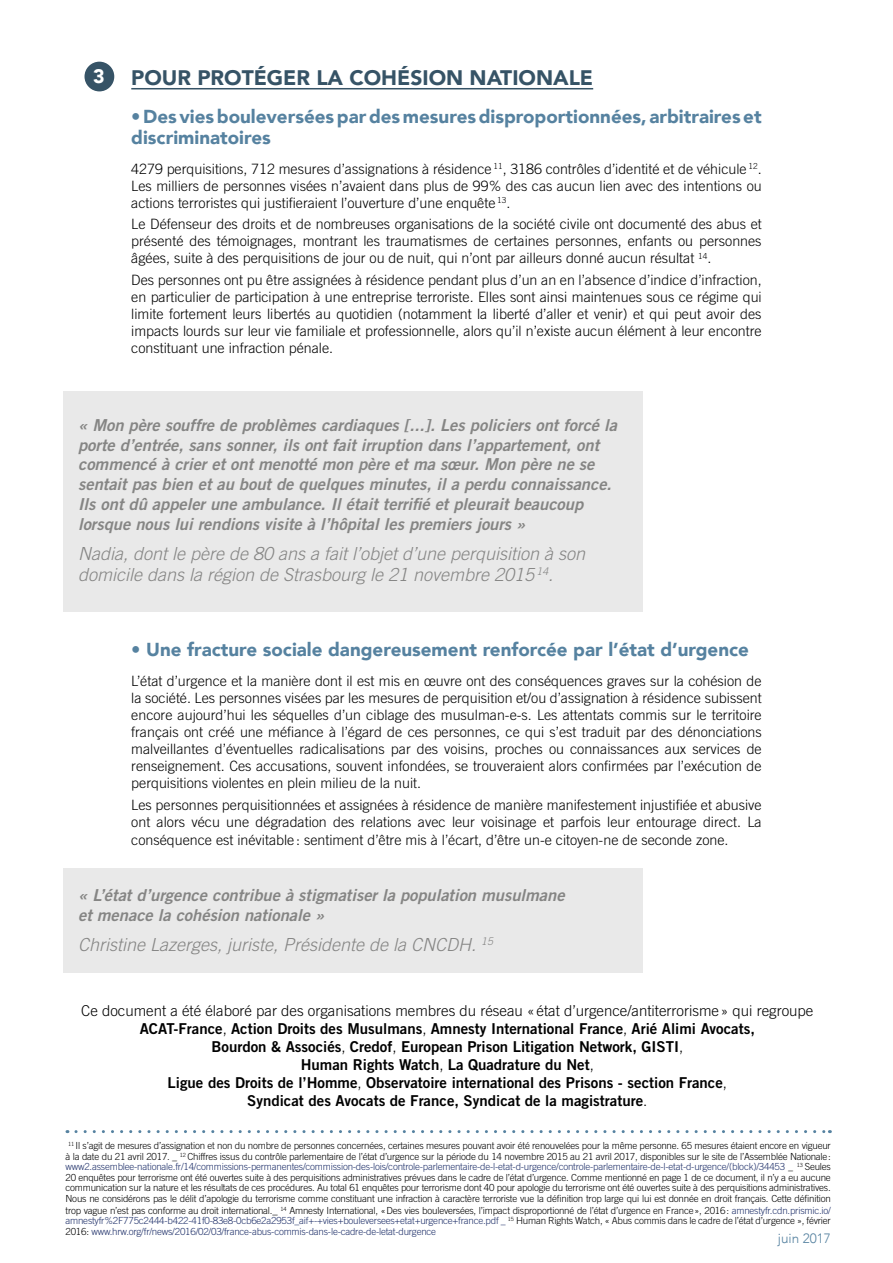
<style>
.page{position:relative;width:893px;height:1263px;background:#fff}
.page>*{position:absolute;margin:0;border:0;box-sizing:border-box;transform-origin:0 0}
.t1{font:900 21px "Avenir";color:#365366}
.t2{font:900 19.5px "Avenir";color:#fff}
.t3{font:900 18.75px/21px "Avenir";color:#5682a0}
.t4{font:italic 300 18px/21.6px "Trade Gothic LT";color:#858584}
.t5{font:italic 16.5px/19.8px "Trade Gothic LT Bold Two";color:#858584}
.t6{font:15px/18px "Trade Gothic LT Bold Two";color:#000;text-align:center}
.t7{font:300 15px "Trade Gothic LT";color:#000}
.t8{font:300 14.25px/17.1px "Trade Gothic LT";color:#000;text-align:justify}
.t9{font:300 13.5px "Avenir";color:#5682a0}
.t10{font:300 9.75px/10.5px "Trade Gothic LT";letter-spacing:-.02em;color:#000;text-align:justify}
.s1{font-family:"Trade Gothic LT";font-weight:300}
.s2{font-style:italic}
.s3{color:#21326b}
.s4{font-size:10.5px}
</style>
<div class="page">
<hr style="left:131px;top:88px;width:462px;height:1px;background:#365366">
<div style="left:64px;top:391px;width:579px;height:220px;background:#e9e9e9"></div>
<div style="left:64px;top:868px;width:579px;height:105px;background:#e9e9e9"></div>
<svg style="left:76px;top:1130px;width:754px;height:3px"></svg>
<div style="left:85px;top:62px;width:29px;height:29px;background:#365366;border-radius:50%"></div>
<div style="left:85px;top:62px;width:29px;height:29px;border:2px solid #365366;border-radius:50%"></div>
<h2 class="t2" style="left:93px;top:59px;width:13px">3</h2>
<h1 class="t1" style="left:131px;top:59px;width:463px">POUR PROTÉGER LA COHÉSION NATIONALE</h1>
<h3 class="t3" style="left:131px;top:105px;width:632px">• Des vies bouleversées par des mesures disproportionnées, arbitraires et discriminatoires</h3>
<p class="t8" style="left:131px;top:160px;width:632px">4279 perquisitions, 712 mesures d’assignations à résidence <sup>11</sup>, 3186 contrôles d’identité et de véhicule <sup>12</sup>.<br>Les milliers de personnes visées n’avaient dans plus de 99% des cas aucun lien avec des intentions ou actions terroristes qui justifieraient l’ouverture d’une enquête <sup>13</sup>.</p>
<p class="t8" style="left:131px;top:215px;width:632px">Le Défenseur des droits et de nombreuses organisations de la société civile ont documenté des abus et présenté des témoignages, montrant les traumatismes de certaines personnes, enfants ou personnes âgées, suite à des perquisitions de jour ou de nuit, qui n’ont par ailleurs donné aucun résultat <sup>14</sup>.</p>
<p class="t8" style="left:131px;top:271px;width:632px">Des personnes ont pu être assignées à résidence pendant plus d’un an en l’absence d’indice d’infraction, en particulier de participation à une entreprise terroriste. Elles sont ainsi maintenues sous ce régime qui limite fortement leurs libertés au quotidien (notamment la liberté d’aller et venir) et qui peut avoir des impacts lourds sur leur vie familiale et professionnelle, alors qu’il n’existe aucun élément à leur encontre constituant une infraction pénale.</p>
<p class="t5" style="left:78px;top:415px;width:540px">« Mon père souffre de problèmes cardiaques [...]. Les policiers ont forcé la porte d’entrée, sans sonner, ils ont fait irruption dans l’appartement, ont commencé à crier et ont menotté mon père et ma sœur. Mon père ne se sentait pas bien et au bout de quelques minutes, il a perdu connaissance.<br>Ils ont dû appeler une ambulance. Il était terrifié et pleurait beaucoup lorsque nous lui rendions visite à l’hôpital les premiers jours »</p>
<p class="t4" style="left:78px;top:542px;width:509px">Nadia, dont le père de 80 ans a fait l’objet d’une perquisition à son domicile dans la région de Strasbourg le 21 novembre 2015 <sup>14</sup>.</p>
<h3 class="t3" style="left:131px;top:638px;width:619px">• Une fracture sociale dangereusement renforcée par l’état d’urgence</h3>
<p class="t8" style="left:131px;top:672px;width:632px">L’état d’urgence et la manière dont il est mis en œuvre ont des conséquences graves sur la cohésion de la société. Les personnes visées par les mesures de perquisition et/ou d’assignation à résidence subissent encore aujourd’hui les séquelles d’un ciblage des musulman-e-s. Les attentats commis sur le territoire français ont créé une méfiance à l’égard de ces personnes, ce qui s’est traduit par des dénonciations malveillantes d’éventuelles radicalisations par des voisins, proches ou connaissances aux services de renseignement. Ces accusations, souvent infondées, se trouveraient alors confirmées par l’exécution de perquisitions violentes en plein milieu de la nuit.</p>
<p class="t8" style="left:131px;top:795px;width:632px;line-height:17.5px">Les personnes perquisitionnées et assignées à résidence de manière manifestement injustifiée et abusive ont alors vécu une dégradation des relations avec leur voisinage et parfois leur entourage direct. La conséquence est inévitable: sentiment d’être mis à l’écart, d’être un-e citoyen-ne de seconde zone.</p>
<p class="t5" style="left:78px;top:885px;width:488px">« L’état d’urgence contribue à stigmatiser la population musulmane et menace la cohésion nationale »</p>
<p class="t4" style="left:78px;top:933px;width:416px">Christine Lazerges, juriste, Présidente de la CNCDH. <sup>15</sup></p>
<p class="t7" style="left:81px;top:1002px;width:734px">Ce document a été élaboré par des organisations membres du réseau « état d’urgence/antiterrorisme» qui regroupe</p>
<p class="t6" style="left:140px;top:1020px;width:617px">ACAT-France<span class="s1">,</span> Action Droits des Musulmans<span class="s1">,</span> Amnesty International France<span class="s1">,</span> Arié Alimi Avocats, Bourdon &amp; Associés<span class="s1">,</span> Credof<span class="s1">,</span> European Prison Litigation Network, GISTI<span class="s1">,<br></span>Human Rights Watch<span class="s1">,</span> La Quadrature du Net<span class="s1">,<br></span>Ligue des Droits de l’Homme<span class="s1">,</span> Observatoire international des Prisons - section France<span class="s1">, </span>Syndicat des Avocats de France, Syndicat de la magistrature<span class="s1">.</span></p>
<p class="t10" style="left:65px;top:1140px;width:767px"><sup>11</sup> Il s’agit de mesures d’assignation et non du nombre de personnes concernées, certaines mesures pouvant avoir été renouvelées pour la même personne. 65 mesures étaient encore en vigueur à la date du 21 avril 2017. <span class="s2">_</span> <sup>12</sup> Chiffres issus du contrôle parlementaire de l’état d’urgence sur la période du 14 novembre 2015 au 21 avril 2017, disponibles sur le site de l’Assemblée Nationale: <span class="s3">www2.assemblee-nationale.fr/14/commissions-permanentes/commission-des-lois/controle-parlementaire-de-l-etat-d-urgence/controle-parlementaire-de-l-etat-d-urgence/(block)/34453</span> <span class="s2">_</span> <sup>13</sup> Seules 20 enquêtes pour terrorisme ont été ouvertes suite à des perquisitions administratives prévues dans le cadre de l’état d’urgence. Comme mentionné en page 1 de ce document, il n’y a eu aucune communication sur la nature et les résultats de ces procédures. Au total 61 enquêtes pour terrorisme dont 40 pour apologie du terrorisme ont été ouvertes suite à des perquisitions administratives.<br>Nous ne considérons pas le délit d’apologie du terrorisme comme constituant une infraction à caractère terroriste vue la définition trop large qui lui est donnée en droit français. Cette définition</p>
<p class="t10" style="left:65px;top:1205px;width:767px">trop vague n’est pas conforme au droit international.<span class="s4">_</span> <sup>14</sup> Amnesty International, «Des vies bouleversées, l’impact disproportionné de l’état d’urgence en France», 2016: <span class="s3">amnestyfr.cdn.prismic.io/ amnestyfr%2F775c2444-b422-41f0-83e8-0cb6e2a2953f_aif+-+vies+bouleversees+etat+urgence+france.pdf _</span> <sup>15</sup> Human Rights Watch, « Abus commis dans le cadre de l’état d’urgence », février 2016: <span class="s3">www.hrw.org/fr/news/2016/02/03/france-abus-commis-dans-le-cadre-de-letat-durgence</span></p>
<p class="t9" style="left:778px;top:1230px;width:55px">juin 2017</p>
</div>
